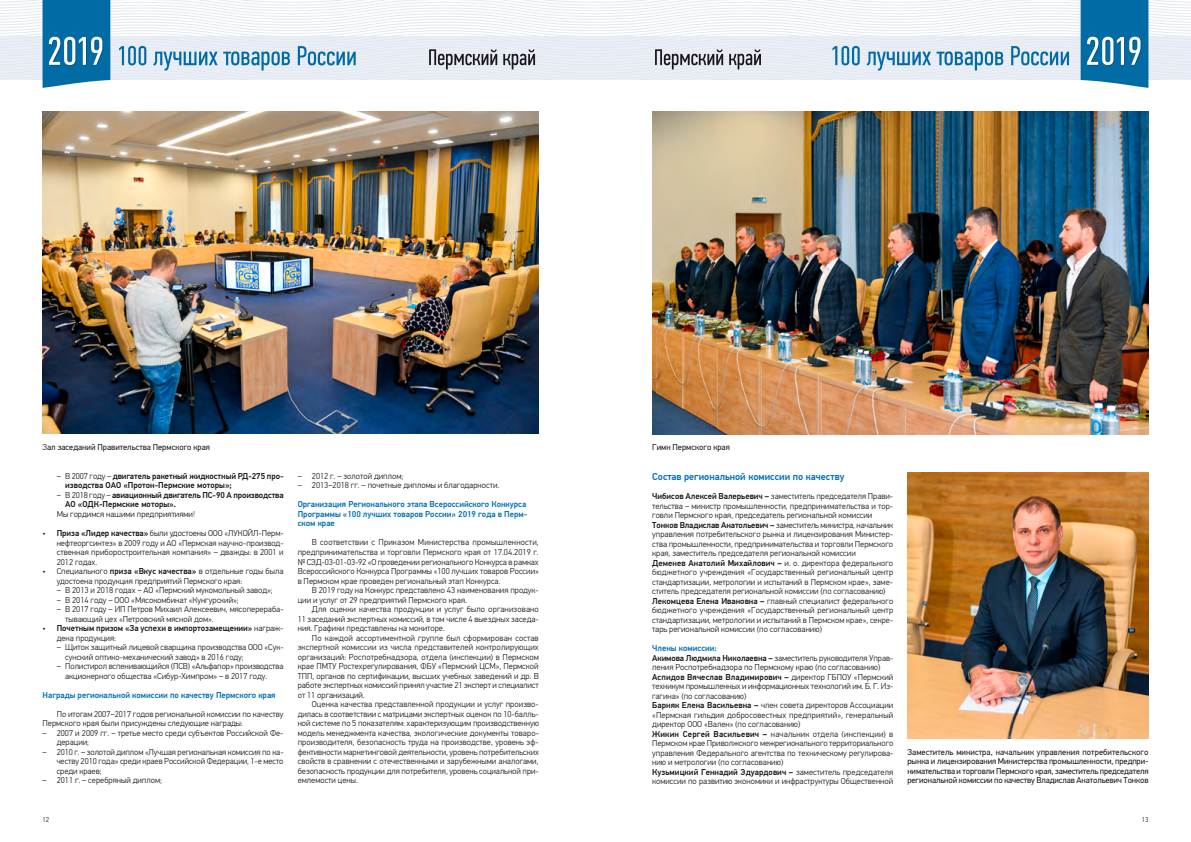
<style>
.page{position:relative;width:1191px;height:842px;background:#fff}
.page>*{position:absolute;margin:0;border:0;box-sizing:border-box;transform-origin:0 0}
.t1{font:500 10px "PF Din Text Pro";color:#0070b8}
.t2{font:300 8.5px/9.5px "PF Din Text Pro";color:#1a171c}
.t3{font:8.5px/9.5px "PF Din Text Pro";color:#1a171c;text-align:justify}
.t4{font:500 8.5px/9.5px "PF Din Text Pro";letter-spacing:-.005em;color:#1a171c}
.t5{font:500 8.5px/9.5px "PF Din Text Pro";color:#0070b8;text-align:justify}
.t6{font:300 7px "PF Din Text Pro";color:#1a171c}
.s1{font-weight:300}
.s2{font-weight:500}
.s3{font-weight:500;color:#0070b8}
</style>
<div class="page">
<svg style="left:0;top:0;width:1191px;height:88px"></svg>
<img style="left:907px;top:473px;width:241px;height:266px">
<img style="left:43px;top:112px;width:496px;height:322px">
<img style="left:652px;top:112px;width:496px;height:323px">
<p class="t3" style="left:43px;top:443px;width:169px"><span class="s1">З</span>ал заседаний Правительства Пермского края</p>
<p class="t4" style="left:65px;top:471px;width:220px;text-indent:-8px"><span class="s1">– В 2007 году –</span> двигатель ракетный жидкостный РД-275 про&shy;изводства ОАО «Протон-Пермские моторы»;</p>
<p class="t4" style="left:65px;top:490px;width:220px;text-indent:-9px"><span class="s1">– В 2018 году –</span> авиационный двигатель ПС-90 А производства<br>АО «ОДК-Пермские моторы».</p>
<p class="t2" style="left:57px;top:509px;width:140px">Мы гордимся нашими предприятиями!</p>
<p class="t2" style="left:57px;top:528px;width:228px;text-align:justify;text-indent:-14px">• <span class="s2">Приза «Лидер качества»</span> были удостоены ООО «ЛУКОЙЛ-Перм&shy;нефтеоргсинтез» в 2009 году и АО «Пермская научно-производ&shy;ственная приборостроительная компания» – дважды: в 2001 и 2012 годах.</p>
<p class="t2" style="left:57px;top:566px;width:228px;text-indent:-14px">• Специального <span class="s2">приза «Вкус качества»</span> в отдельные годы была удостоена продукция предприятий Пермского края:</p>
<p class="t2" style="left:57px;top:585px;width:217px">– В 2013 и 2018 годах – АО «Пермский мукомольный завод»;</p>
<p class="t2" style="left:57px;top:595px;width:183px">– В 2014 году – ООО «Мясокомбинат «Кунгурский»;</p>
<p class="t2" style="left:65px;top:604px;width:220px;text-indent:-9px">– В 2017 году – ИП Петров Михаил Алексеевич, мясоперераба&shy;тывающий цех «Петровский мясной дом».</p>
<p class="t4" style="left:57px;top:623px;width:228px;text-indent:-14px"><span class="s1">•</span> Почетным призом «За успехи в импортозамещении» <span class="s1">награж&shy;дена продукция:</span></p>
<p class="t2" style="left:65px;top:642px;width:220px;text-indent:-8px">– Щиток защитный лицевой сварщика производства ООО «Сук&shy;сунский оптико-механический завод» в 2016 году;</p>
<p class="t2" style="left:65px;top:661px;width:220px;text-indent:-8px">– Полистирол вспенивающийся (ПСВ) «Альфапор» производства акционерного общества «Сибур-Химпром» – в 2017 году.</p>
<p class="t5" style="left:43px;top:690px;width:235px">Награды региональной комиссии по качеству Пермского края</p>
<p class="t2" style="left:43px;top:709px;width:242px;text-indent:14px">По итогам 2007–2017 годов региональной комиссии по качеству<br>Пермского края были присуждены следующие награды:</p>
<p class="t2" style="left:57px;top:728px;width:228px;text-indent:-14px">– 2007 и 2009 гг. – третье место среди субъектов Российской Фе&shy;дерации;</p>
<p class="t2" style="left:57px;top:747px;width:228px;text-align:justify;text-indent:-14px">– 2010 г. – золотой диплом «Лучшая региональная комиссия по ка&shy;честву 2010 года» среди краев Российской Федерации, 1-е место среди краев;</p>
<p class="t2" style="left:43px;top:775px;width:121px">– 2011 г. – серебряный диплом;</p>
<p class="t2" style="left:298px;top:471px;width:107px">– 2012 г. – золотой диплом;</p>
<p class="t2" style="left:298px;top:481px;width:203px">– 2013–2018 гг. – почетные дипломы и благодарности.</p>
<p class="t5" style="left:298px;top:500px;width:231px">Организация Регионального этапа Всероссийского Конкурса Программы «100 лучших товаров России» 2019 года в Перм&shy;ском крае</p>
<p class="t2" style="left:298px;top:538px;width:242px;text-align:justify;text-indent:14px">В соответствии с Приказом Министерства промышленности, предпринимательства и торговли Пермского края от 17.04.2019 г. № СЭД-03-01-03-92 «О проведении регионального Конкурса в рамках Всероссийского Конкурса Программы «100 лучших товаров России» в Пермском крае проведен региональный этап Конкурса.</p>
<p class="t2" style="left:298px;top:585px;width:242px;text-indent:14px">В 2019 году на Конкурс представлено 43 наименования продук&shy;ции и услуг от 29 предприятий Пермского края.</p>
<p class="t2" style="left:298px;top:604px;width:243px;text-align:justify;text-indent:14px">Для оценки качества продукции и услуг было организовано 11 заседаний экспертных комиссий, в том числе 4 выездных заседа&shy;ния. Графики представлены на мониторе.</p>
<p class="t2" style="left:298px;top:633px;width:243px;text-align:justify;text-indent:14px">По каждой ассортиментной группе был сформирован состав экспертной комиссии из числа представителей контролирующих организаций: Роспотребнадзора, отдела (инспекции) в Пермском крае ПМТУ Ростехрегулирования, ФБУ «Пермский ЦСМ», Пермской ТПП, органов по сертификации, высших учебных заведений и др. В работе экспертных комиссий принял участие 21 эксперт и специалист от 11 организаций.</p>
<p class="t2" style="left:298px;top:699px;width:243px;text-align:justify;text-indent:14px">Оценка качества представленной продукции и услуг произво&shy;дилась в соответствии с матрицами экспертных оценок по 10-балль&shy;ной системе по 5 показателям: характеризующим производственную модель менеджмента качества, экологические документы товаро&shy;производителя, безопасность труда на производстве, уровень эф&shy;фективности маркетинговой деятельности, уровень потребительских свойств в сравнении с отечественными и зарубежными аналогами, безопасность продукции для потребителя, уровень социальной при&shy;емлемости цены.</p>
<p class="t3" style="left:652px;top:443px;width:79px">Гимн Пермского края</p>
<p class="t1" style="left:652px;top:471px;width:194px">Состав региональной комиссии по качеству</p>
<p class="t2" style="left:652px;top:492px;width:242px"><span class="s2">Чибисов Алексей Валерьевич –</span> заместитель председателя Прави&shy;тельства – министр промышленности, предпринимательства и тор&shy;говли Пермского края, председатель региональной комиссии <span class="s2">Тонков Владислав Анатольевич –</span> заместитель министра, начальник управления потребительского рынка и лицензирования Министер&shy;ства промышленности, предпринимательства и торговли Пермского края, заместитель председателя региональной комиссии<br><span class="s2">Деменев Анатолий Михайлович –</span> и. о. директора федерального бюджетного учреждения «Государственный региональный центр стандартизации, метрологии и испытаний в Пермском крае», заме&shy;ститель председателя региональной комиссии (по согласованию)<br><span class="s2">Лекомцева Елена Ивановна –</span> главный специалист федерального бюджетного учреждения «Государственный региональный центр стандартизации, метрологии и испытаний в Пермском крае», секре&shy;тарь региональной комиссии (по согласованию)</p>
<p class="t2" style="left:652px;top:644px;width:243px"><span class="s3">Члены комиссии:<br></span><span class="s2">Акимова Людмила Николаевна –</span> заместитель руководителя Управ&shy;ления Роспотребнадзора по Пермскому краю (по согласованию)<br><span class="s2">Аспидов Вячеслав Владимирович –</span> директор ГБПОУ «Пермский техникум промышленных и информационных технологий им. Б. Г. Из&shy;гагина» (по согласованию)<br><span class="s2">Барняк Елена Васильевна –</span> член совета директоров Ассоциации «Пермская гильдия добросовестных предприятий», генеральный директор ООО «Вален» (по согласованию)<br><span class="s2">Жикин Сергей Васильевич –</span> начальник отдела (инспекции) в Пермском крае Приволжского межрегионального территориального управления Федерального агентства по техническому регулирова&shy;нию и метрологии (по согласованию)<br><span class="s2">Кузьмицкий Геннадий Эдуардович –</span> заместитель председателя комиссии по развитию экономики и инфраструктуры Общественной</p>
<p class="t3" style="left:907px;top:747px;width:243px">Заместитель министра, начальник управления потребительского рынка и лицензирования Министерства промышленности, предпри&shy;нимательства и торговли Пермского края, заместитель председателя региональной комиссии по качеству Владислав Анатольевич Тонков</p>
<p class="t6" style="left:43px;top:816px;width:8px">12</p>
<p class="t6" style="left:1141px;top:816px;width:8px">13</p>
</div>
